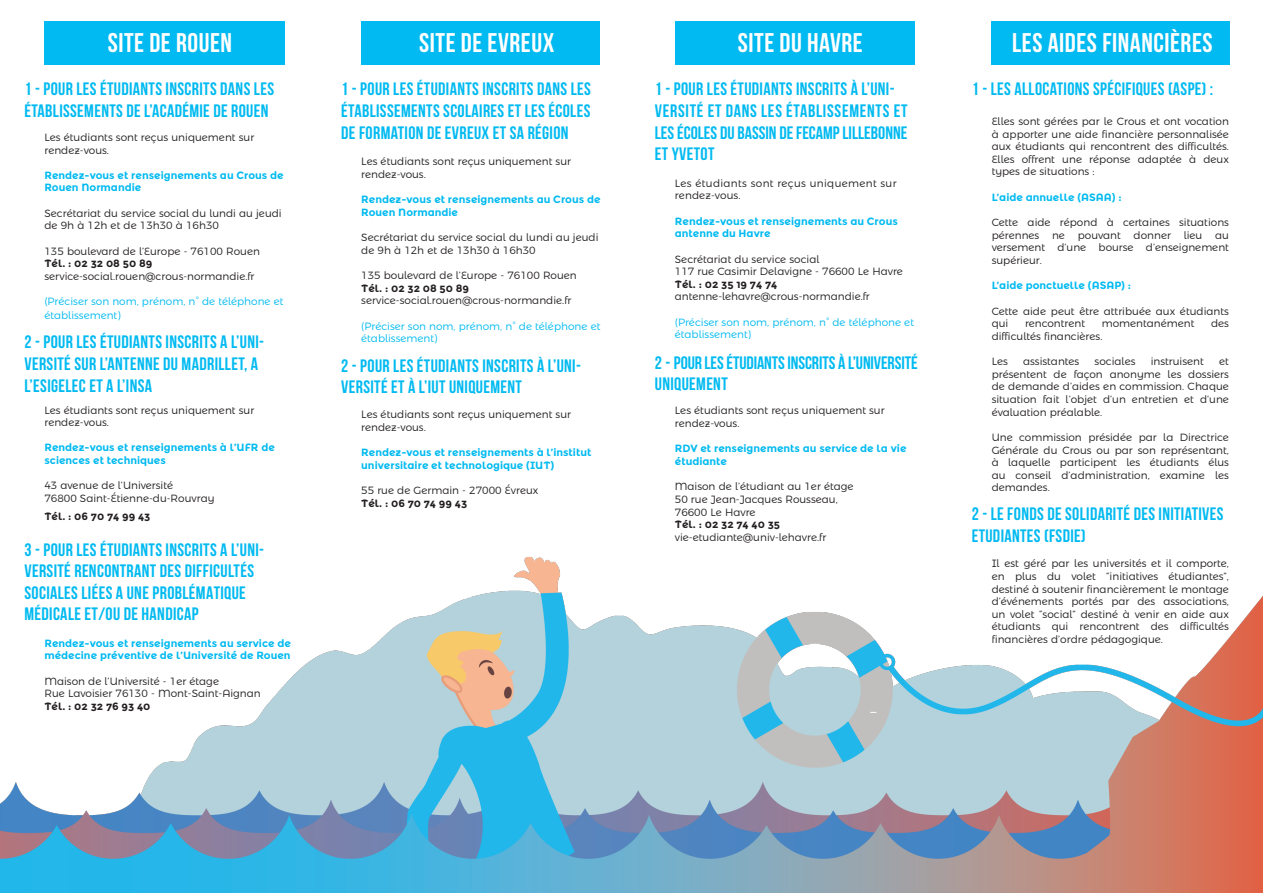
<style>
.page{position:relative;width:1263px;height:893px;background:#fff}
.page>*{position:absolute;margin:0;border:0;box-sizing:border-box;transform-origin:0 0}
.Adresse{font:700 27px "Bebas Neue";letter-spacing:.02em;color:#fff}
.t1{font:700 18px/21.6px "Bebas Neue";letter-spacing:.02em;color:#00baf1}
.t2{font:700 18px/21.6px "Bebas Neue";letter-spacing:-.005em;color:#00baf1}
.t3{font:300 10.5px/12.6px "Montserrat Alternates";color:#231f20}
.t4{font:700 10.5px/12.6px "Montserrat Alternates";color:#00baf1}
.t5{font:300 10.5px/12.6px "Montserrat Alternates";color:#00baf1}
.t6{font:300 10.5px/12.6px "Montserrat Alternates";letter-spacing:.03em;color:#231f20}
.t7{font:700 10.5px "Montserrat Alternates";color:#231f20}
.s1{font-weight:700}
</style>
<div class="page">
<img style="left:0;top:557px;width:1263px;height:336px">
<div style="left:45px;top:21px;width:240px;height:44px;background:#00baf1"></div>
<div style="left:675px;top:21px;width:240px;height:44px;background:#00baf1"></div>
<div style="left:361px;top:21px;width:239px;height:44px;background:#00baf1"></div>
<div style="left:992px;top:21px;width:238px;height:44px;background:#00baf1"></div>
<p class="Adresse" style="left:108px;top:28px;width:126px">SITE DE ROUEN</p>
<p class="Adresse" style="left:419px;top:28px;width:137px">SITE DE EVREUX</p>
<p class="Adresse" style="left:738px;top:28px;width:126px">SITE DU HAVRE</p>
<p class="Adresse" style="left:1012px;top:28px;width:202px">LES AIDES FINANCIÈRES</p>
<p class="t1" style="left:24px;top:78px;width:251px">1 - POUR LES ÉTUDIANTS INSCRITS DANS LES<br>ÉTABLISSEMENTS DE L’ACADÉMIE DE ROUEN</p>
<p class="t1" style="left:655px;top:78px;width:254px">1 - POUR LES ÉTUDIANTS INSCRITS À L’UNI-<br>VERSITÉ ET DANS LES ÉTABLISSEMENTS ET<br>LES ÉCOLES DU BASSIN DE FECAMP LILLEBONNE<br>ET YVETOT</p>
<p class="t1" style="left:341px;top:78px;width:251px;text-align:justify">1 - POUR LES ÉTUDIANTS INSCRITS DANS LES ÉTABLISSEMENTS SCOLAIRES ET LES ÉCOLES DE FORMATION DE EVREUX ET SA RÉGION</p>
<p class="t1" style="left:972px;top:78px;width:243px">1 - LES ALLOCATIONS SPÉCIFIQUES (ASPE) :</p>
<p class="t3" style="left:992px;top:114px;width:239px;text-align:justify">Elles sont gérées par le Crous et ont vocation à apporter une aide financière personnalisée aux étudiants qui rencontrent des difficultés.<br>Elles offrent une réponse adaptée à deux types de situations :</p>
<p class="t4" style="left:992px;top:191px;width:132px">L’aide annuelle (ASAA) :</p>
<p class="t3" style="left:992px;top:215px;width:239px;text-align:justify">Cette aide répond à certaines situations pérennes ne pouvant donner lieu au versement d’une bourse d’enseignement supérieur.</p>
<p class="t4" style="left:992px;top:279px;width:141px">L’aide ponctuelle (ASAP) :</p>
<p class="t3" style="left:992px;top:304px;width:239px">Cette aide peut être attribuée aux étudiants qui</p>
<p class="t3" style="left:44px;top:130px;width:211px">Les étudiants sont reçus uniquement sur rendez-vous.</p>
<p class="t4" style="left:44px;top:169px;width:241px">Rendez-vous et renseignements au Crous de<br>Rouen Normandie</p>
<p class="t3" style="left:44px;top:206px;width:239px">Secrétariat du service social du lundi au jeudi de 9h à 12h et de 13h30 à 16h30</p>
<p class="t3" style="left:44px;top:244px;width:217px">135 boulevard de l’Europe - 76100 Rouen<br><span class="s1">Tél. : 02 32 08 50 89 </span>service-social.rouen@crous-normandie.fr</p>
<p class="t5" style="left:44px;top:293px;width:241px;line-height:14.4px">(Préciser son nom, prénom, n° de téléphone et établissement)</p>
<p class="t3" style="left:361px;top:154px;width:211px">Les étudiants sont reçus uniquement sur rendez-vous.</p>
<p class="t4" style="left:361px;top:193px;width:241px">Rendez-vous et renseignements au Crous de<br>Rouen Normandie</p>
<p class="t3" style="left:361px;top:230px;width:239px">Secrétariat du service social du lundi au jeudi de 9h à 12h et de 13h30 à 16h30</p>
<p class="t3" style="left:361px;top:268px;width:217px">135 boulevard de l’Europe - 76100 Rouen<br><span class="s1">Tél. : 02 32 08 50 89 </span>service-social.rouen@crous-normandie.fr</p>
<p class="t5" style="left:361px;top:319px;width:241px">(Préciser son nom, prénom, n° de téléphone et établissement)</p>
<p class="t6" style="left:675px;top:176px;width:223px">Les étudiants sont reçus uniquement sur rendez-vous.</p>
<p class="t4" style="left:675px;top:215px;width:224px">Rendez-vous et renseignements au Crous antenne du Havre</p>
<p class="t3" style="left:675px;top:252px;width:230px">Secrétariat du service social<br>117 rue Casimir Delavigne - 76600 Le Havre<br><span class="s1">Tél. : 02 35 19 74 74 </span>antenne-lehavre@crous-normandie.fr</p>
<p class="t5" style="left:675px;top:315px;width:241px">(Préciser son nom, prénom, n° de téléphone et établissement)</p>
<p class="t3" style="left:1025px;top:316px;width:62px">rencontrent</p>
<p class="t3" style="left:1102px;top:316px;width:94px">momentanément</p>
<p class="t3" style="left:1211px;top:316px;width:19px">des</p>
<p class="t3" style="left:992px;top:329px;width:112px">difficultés financières.</p>
<p class="t3" style="left:992px;top:354px;width:18px">Les</p>
<p class="t3" style="left:1023px;top:354px;width:58px">assistantes</p>
<p class="t3" style="left:1095px;top:354px;width:42px">sociales</p>
<p class="t3" style="left:1151px;top:354px;width:55px">instruisent</p>
<p class="t1" style="left:24px;top:331px;width:241px">2 - POUR LES ÉTUDIANTS INSCRITS A L’UNI-<br>VERSITÉ SUR L’ANTENNE DU MADRILLET, A<br>L’ESIGELEC ET A L’INSA</p>
<p class="t2" style="left:655px;top:351px;width:264px">2 - POUR LES ÉTUDIANTS INSCRITS À L’UNIVERSITÉ<br>UNIQUEMENT</p>
<p class="t1" style="left:341px;top:354px;width:241px">2 - POUR LES ÉTUDIANTS INSCRITS À L’UNI-<br>VERSITÉ ET À L’IUT UNIQUEMENT</p>
<p class="t3" style="left:992px;top:354px;width:239px;text-align:justify;text-indent:227px">et présentent de façon anonyme les dossiers de demande d’aides en commission. Chaque situation fait l’objet d’un entretien et d’une évaluation préalable.</p>
<p class="t3" style="left:992px;top:430px;width:239px;text-align:justify">Une commission présidée par la Directrice Générale du Crous ou par son représentant, à laquelle participent les étudiants élus au conseil d’administration, examine les demandes.</p>
<p class="t3" style="left:44px;top:403px;width:211px">Les étudiants sont reçus uniquement sur rendez-vous.</p>
<p class="t4" style="left:44px;top:441px;width:232px">Rendez-vous et renseignements à l’UFR de sciences et techniques</p>
<p class="t3" style="left:44px;top:478px;width:172px">43 avenue de l’Université<br>76800 Saint-Étienne-du-Rouvray</p>
<p class="t7" style="left:44px;top:510px;width:107px">Tél. : 06 70 74 99 43</p>
<p class="t3" style="left:675px;top:403px;width:211px">Les étudiants sont reçus uniquement sur rendez-vous.</p>
<p class="t4" style="left:675px;top:442px;width:233px">RDV et renseignements au service de la vie étudiante</p>
<p class="t3" style="left:675px;top:479px;width:180px">Maison de l’étudiant au 1er étage<br>50 rue Jean-Jacques Rousseau,<br>76600 Le Havre<br><span class="s1">Tél. : 02 32 74 40 35 </span>vie-etudiante@univ-lehavre.fr</p>
<p class="t3" style="left:361px;top:407px;width:211px">Les étudiants sont reçus uniquement sur rendez-vous.</p>
<p class="t4" style="left:361px;top:446px;width:232px">Rendez-vous et renseignements à l’institut universitaire et technologique (IUT)</p>
<p class="t3" style="left:361px;top:483px;width:179px">55 rue de Germain - 27000 Évreux<br><span class="s1">Tél. : 06 70 74 99 43</span></p>
<p class="t1" style="left:972px;top:503px;width:253px">2 - LE FONDS DE SOLIDARITÉ DES INITIATIVES<br>ETUDIANTES (FSDIE)</p>
<p class="t1" style="left:24px;top:538px;width:241px">3 - POUR LES ÉTUDIANTS INSCRITS A L’UNI-VERSITÉ RENCONTRANT DES DIFFICULTÉS SOCIALES LIÉES A UNE PROBLÉMATIQUE MÉDICALE ET/OU DE HANDICAP</p>
<p class="t3" style="left:992px;top:556px;width:239px;text-align:justify">Il est géré par les universités et il comporte, en plus du volet “initiatives étudiantes”, destiné à soutenir financièrement le montage d’événements portés par des associations, un volet “social” destiné à venir en aide aux étudiants qui rencontrent des difficultés financières d’ordre pédagogique.</p>
<p class="t4" style="left:44px;top:637px;width:248px">Rendez-vous et renseignements au service de médecine préventive de l’Université de Rouen</p>
<p class="t3" style="left:44px;top:674px;width:218px">Maison de l’Université - 1er étage<br>Rue Lavoisier 76130 - Mont-Saint-Aignan<br><span class="s1">Tél. : 02 32 76 93 40</span></p>
</div>
